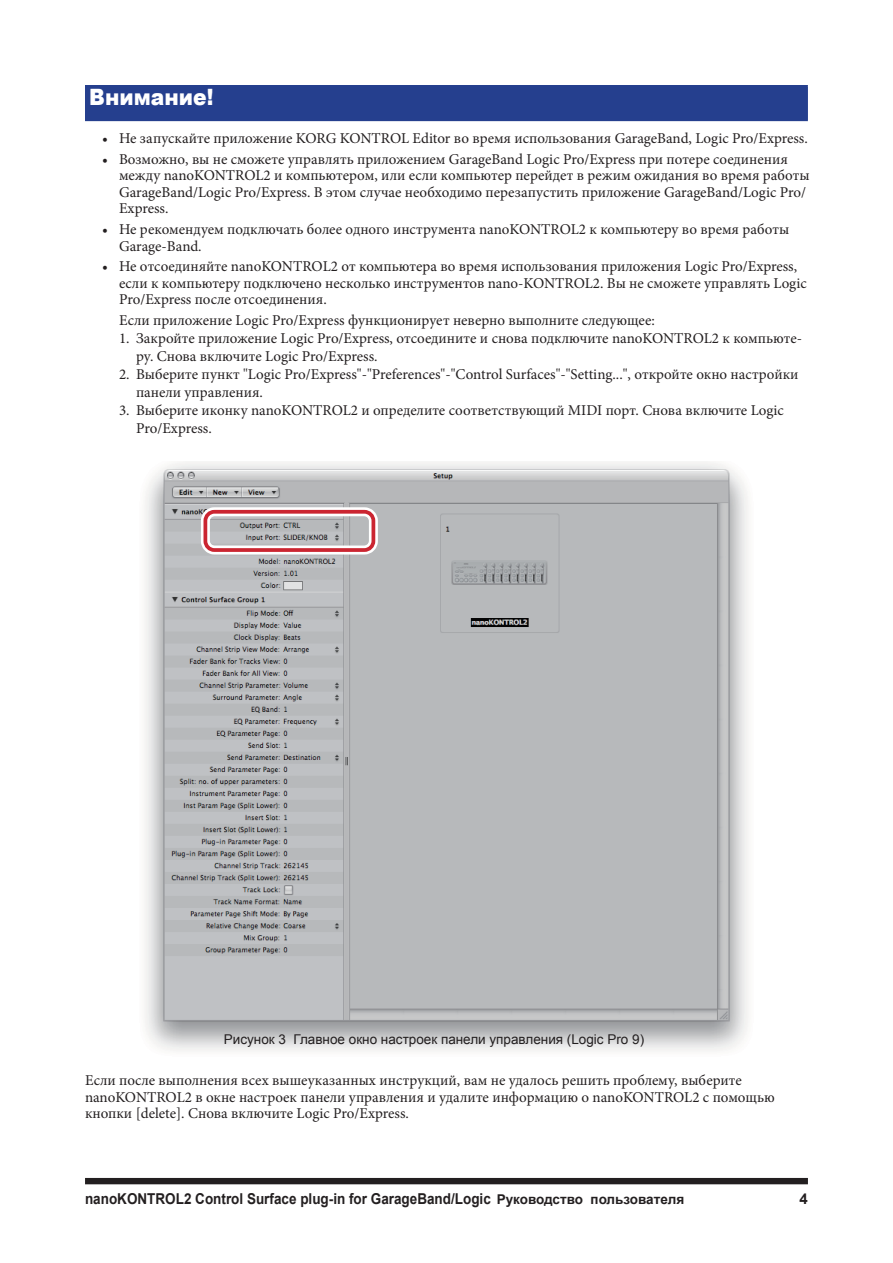
<style>
.page{position:relative;width:893px;height:1263px;background:#fff}
.page>*{position:absolute;margin:0;border:0;box-sizing:border-box;transform-origin:0 0}
.бел_14{font:900 22.5px "Arial";color:#fff;scale:.9 1}
.основной{font:15px/16.5px "Minion Pro";color:#231f20}
.отступ{font:15px/16.5px "Minion Pro";color:#231f20}
.t1{font:700 15px "Arial";color:#231f20;scale:.9 1}
.t2{font:700 15px "Arial";color:#231f20}
.подпись{font:13.5px "Arial";color:#231f20}
.s1{font-size:13.5px}
</style>
<div class="page">
<div style="left:85px;top:1178px;width:723px;height:6px;background:#231f20"></div>
<div style="left:86px;top:86px;width:721px;height:35px;background:#253f8e"></div>
<hr style="left:85px;top:85px;width:723px;height:1px;background:#253f8e">
<hr style="left:85px;top:86px;width:1px;height:34px;background:#253f8e">
<hr style="left:807px;top:86px;width:1px;height:34px;background:#253f8e">
<hr style="left:85px;top:120px;width:723px;height:1px;background:#253f8e">
<img style="left:145px;top:462px;width:603px;height:589px">
<div style="left:201px;top:507px;width:177px;height:47px;border:9px solid #fff;border-radius:9px"></div>
<div style="left:203px;top:510px;width:172px;height:42px;border:4px solid #cb2531;border-radius:9px"></div>
<p class="бел_14" style="left:89px;top:81px;width:139px">Внимание!</p>
<p class="основной" style="left:102px;top:130px;width:707px">• Не запускайте приложение KORG KONTROL Editor во время использования GarageBand, Logic Pro/Express.</p>
<p class="основной" style="left:119px;top:151px;width:692px;text-indent:-17px">• Возможно, вы не сможете управлять приложением GarageBand Logic Pro/Express при потере соединения между nanoKONTROL2 и компьютером, или если компьютер перейдет в режим ожидания во время работы GarageBand/Logic Pro/Express. В этом случае необходимо перезапустить приложение GarageBand/Logic Pro/ Express.</p>
<p class="отступ" style="left:119px;top:221px;width:672px;text-indent:-17px">• Не рекомендуем подключать более одного инструмента nanoKONTROL2 к компьютеру во время работы<br>Garage-Band.</p>
<p class="основной" style="left:119px;top:258px;width:689px;text-indent:-17px">• Не отсоединяйте nanoKONTROL2 от компьютера во время использования приложения Logic Pro/Express, если к компьютеру подключено несколько инструментов nano-KONTROL2. Вы не сможете управлять Logic<br>Pro/Express после отсоединения.</p>
<p class="отступ" style="left:119px;top:312px;width:537px">Если приложение Logic Pro/Express функционирует неверно выполните следующее:</p>
<p class="основной" style="left:136px;top:329px;width:667px;line-height:18px;text-indent:-17px">1. Закройте приложение Logic Pro/Express, отсоедините и снова подключите nanoKONTROL2 к компьюте&shy;ру. Снова включите Logic Pro/Express.</p>
<p class="основной" style="left:136px;top:365px;width:664px;line-height:18px;text-indent:-17px">2. Выберите пункт "Logic Pro/Express"-"Preferences"-"Control Surfaces"-"Setting...", откройте окно настройки панели управления.</p>
<p class="основной" style="left:136px;top:401px;width:649px;line-height:18px;text-indent:-17px">3. Выберите иконку nanoKONTROL2 и определите соответствующий MIDI порт. Снова включите Logic<br>Pro/Express.</p>
<p class="подпись" style="left:224px;top:1030px;width:422px">Рисунок 3 Главное окно настроек панели управления (Logic Pro 9)</p>
<p class="основной" style="left:85px;top:1072px;width:691px">Если после выполнения всех вышеуказанных инструкций, вам не удалось решить проблему, выберите nanoKONTROL2 в окне настроек панели управления и удалите информацию о nanoKONTROL2 с помощью кнопки [delete]. Снова включите Logic Pro/Express.</p>
<p class="t1" style="left:85px;top:1188px;width:667px">nanoKONTROL2 Control Surface plug-in for GarageBand/Logic <span class="s1">Руководство пользователя</span></p>
<p class="t2" style="left:800px;top:1188px;width:10px">4</p>
</div>
